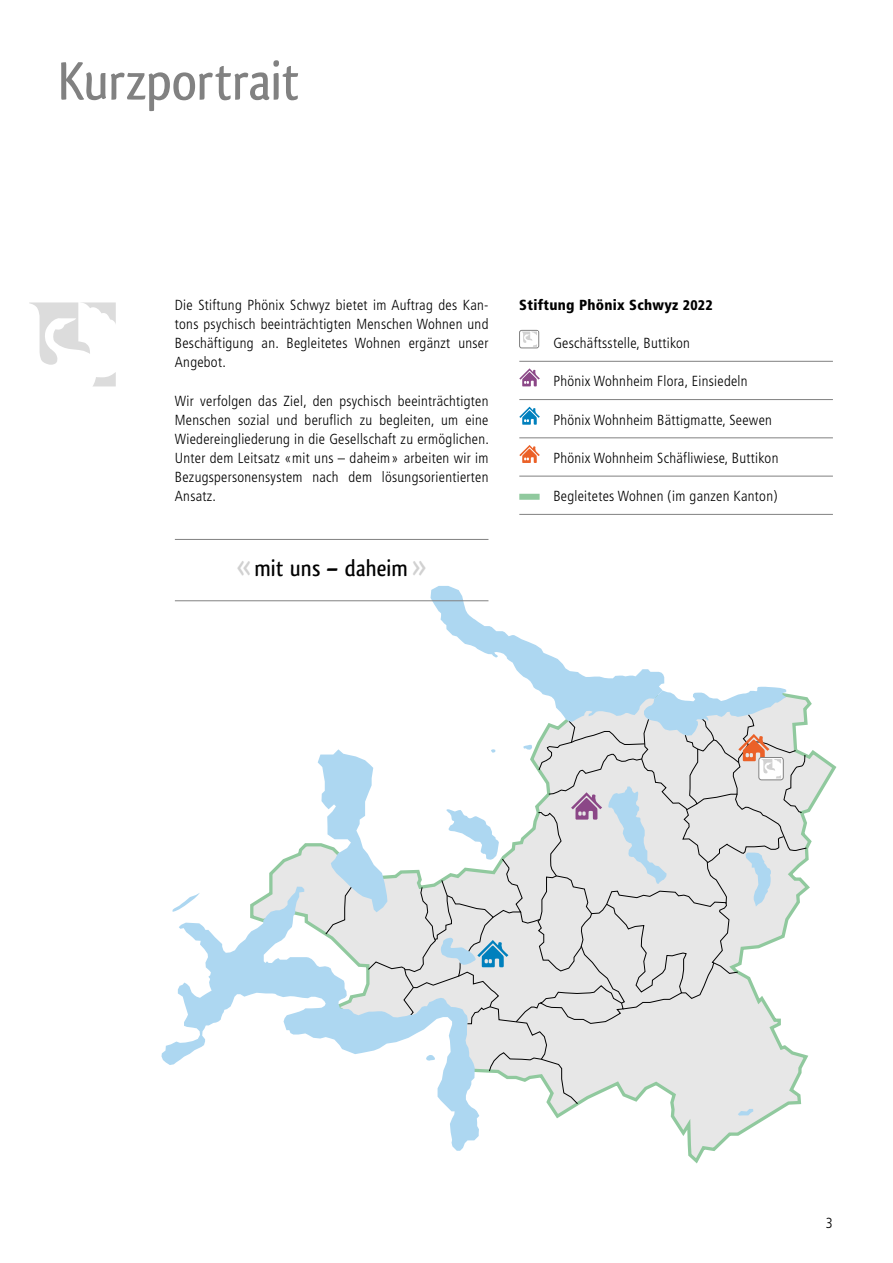
<style>
.page{position:relative;width:893px;height:1263px;background:#fff}
.page>*{position:absolute;margin:0;border:0;box-sizing:border-box;transform-origin:0 0}
.t1{font:500 56.25px "Qlassik";letter-spacing:-.005em;color:#818181}
.t2{font:500 24px "Qlassik";letter-spacing:.01em;color:#000}
.t3{font:300 condensed 14.55px/19.2px "Frutiger LT Std";letter-spacing:.02em;color:#000;text-align:justify}
.t4{font:900 condensed 14.55px "Frutiger LT Std";letter-spacing:.02em;color:#000}
.s1{font-size:33px;color:#d1d1d1}
.s2{font-size:13.95px}
</style>
<div class="page">
<svg style="left:479px;top:697px;width:358px;height:467px"></svg>
<svg style="left:161px;top:903px;width:318px;height:248px"></svg>
<svg style="left:172px;top:893px;width:28px;height:19px"></svg>
<svg style="left:252px;top:586px;width:555px;height:529px"></svg>
<hr style="left:175px;top:539px;width:313px;height:1px;background:#818181">
<hr style="left:175px;top:600px;width:313px;height:1px;background:#818181">
<hr style="left:519px;top:361px;width:314px;height:1px;background:#818181">
<hr style="left:519px;top:399px;width:314px;height:1px;background:#818181">
<hr style="left:519px;top:437px;width:314px;height:1px;background:#818181">
<hr style="left:519px;top:476px;width:314px;height:1px;background:#818181">
<hr style="left:519px;top:514px;width:314px;height:1px;background:#818181">
<div style="left:519px;top:330px;width:20px;height:18px;border:1px solid #818181;border-radius:2px"></div>
<svg style="left:521px;top:331px;width:16px;height:16px"></svg>
<svg style="left:519px;top:368px;width:21px;height:18px"></svg>
<svg style="left:519px;top:407px;width:21px;height:18px"></svg>
<svg style="left:519px;top:445px;width:21px;height:18px"></svg>
<div style="left:519px;top:494px;width:21px;height:6px;background:#90c99e"></div>
<svg style="left:29px;top:302px;width:87px;height:63px"></svg>
<svg style="left:93px;top:372px;width:23px;height:14px"></svg>
<h1 class="t1" style="left:58px;top:48px;width:243px">Kurzportrait</h1>
<p class="t3" style="left:175px;top:295px;width:315px">Die Stiftung Phönix Schwyz bietet im Auftrag des Kan&shy;tons psychisch beeinträchtigten Menschen Wohnen und Beschäftigung an. Begleitetes Wohnen ergänzt unser Angebot.</p>
<p class="t3" style="left:175px;top:391px;width:316px">Wir verfolgen das Ziel, den psychisch beeinträchtigten Menschen sozial und beruflich zu begleiten, um eine Wiedereingliederung in die Gesellschaft zu ermöglichen.<br>Unter dem Leitsatz «mit uns – daheim» arbeiten wir im Bezugspersonensystem nach dem lösungsorientierten Ansatz.</p>
<h2 class="t2" style="left:237px;top:554px;width:192px"><span class="s1">«</span>mit uns – daheim <span class="s1">»</span></h2>
<p class="t4" style="left:519px;top:296px;width:195px">Stiftung Phönix Schwyz <span class="s2">2022</span></p>
<p class="t3" style="left:553px;top:334px;width:138px">Geschäftsstelle, Buttikon</p>
<p class="t3" style="left:553px;top:372px;width:196px">Phönix Wohnheim Flora, Einsiedeln</p>
<p class="t3" style="left:553px;top:410px;width:220px">Phönix Wohnheim Bättigmatte, Seewen</p>
<p class="t3" style="left:553px;top:449px;width:227px">Phönix Wohnheim Schäfliwiese, Buttikon</p>
<p class="t3" style="left:553px;top:487px;width:226px">Begleitetes Wohnen (im ganzen Kanton)</p>
<p class="t3" style="left:826px;top:1214px;width:9px">3</p>
</div>
